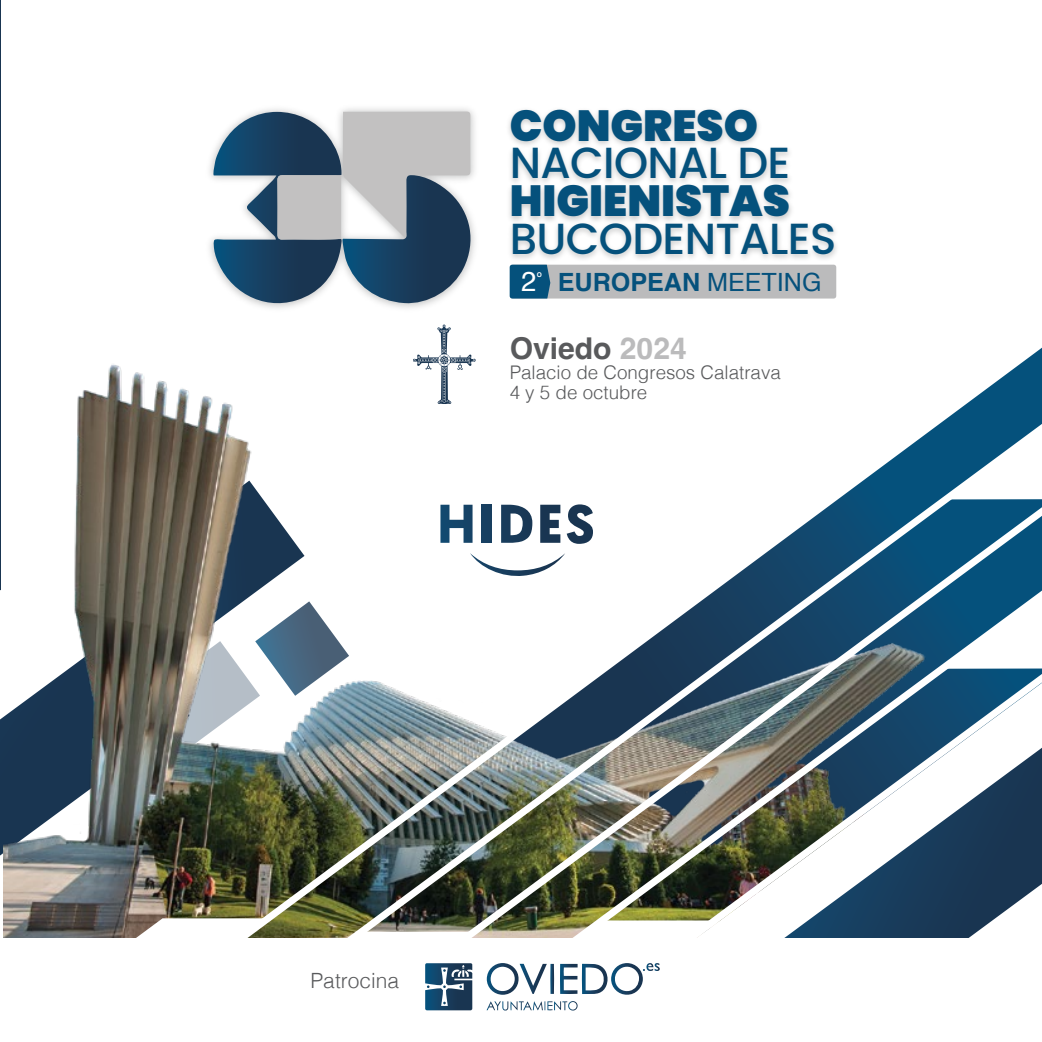
<style>
.page{position:relative;width:1042px;height:1042px;background:#fff}
.page>*{position:absolute;margin:0;border:0;box-sizing:border-box;transform-origin:0 0}
.t1{font:500 43.4px "Poppins";letter-spacing:-.015em;color:#05517c}
.t2{font:900 43.4px "Poppins";color:#05517c}
.t3{font:700 30.1px "Helvetica";color:#595a5c}
.t4{font:700 25.2px "Helvetica";color:#05517c}
.t5{font:300 21px "Helvetica";color:#595a5c}
.t6{font:300 18.72px/19.6px "Helvetica";color:#595a5c}
.t7{font:700 6.48px "Helvetica";color:#fff}
.s1{font-weight:400;font-size:27.3px;color:#fff}
.s2{font-weight:400}
.s3{color:#bbbbbc}
</style>
<div class="page">
<hr style="left:0;top:0;width:1px;height:594px;background:#193551">
<svg style="left:87px;top:362px;width:955px;height:118px"></svg>
<svg style="left:133px;top:427px;width:909px;height:84px"></svg>
<svg style="left:715px;top:511px;width:327px;height:142px"></svg>
<svg style="left:715px;top:653px;width:327px;height:30px;background:#466579"></svg>
<svg style="left:715px;top:683px;width:327px;height:24px;background:#557283"></svg>
<svg style="left:715px;top:707px;width:327px;height:231px"></svg>
<svg style="left:944px;top:427px;width:98px;height:72px"></svg>
<svg style="left:944px;top:596px;width:98px;height:73px"></svg>
<svg style="left:414px;top:326px;width:61px;height:77px"></svg>
<svg style="left:212px;top:111px;width:260px;height:200px"></svg>
<div style="left:510px;top:265px;width:326px;height:33px;background:#bbbbbc;border-radius:3px"></div>
<svg style="left:510px;top:265px;width:40px;height:33px"></svg>
<img style="left:0;top:480px;width:715px;height:531px">
<div style="left:0;top:590px;width:26px;height:7px;background:#fff"></div>
<h1 class="t2" style="left:510px;top:100px;width:250px">CONGRESO</h1>
<h1 class="t1" style="left:510px;top:138px;width:282px">NACIONAL DE</h1>
<h1 class="t2" style="left:510px;top:176px;width:282px">HIGIENISTAS</h1>
<h1 class="t1" style="left:510px;top:213px;width:328px">BUCODENTALES</h1>
<h3 class="t4" style="left:521px;top:267px;width:302px"><span class="s1">2</span> EUROPEAN <span class="s2">MEETING</span></h3>
<p class="t7" style="left:537px;top:271px;width:7px">O</p>
<h2 class="t3" style="left:510px;top:330px;width:179px">Oviedo <span class="s3">2024</span></h2>
<p class="t6" style="left:510px;top:361px;width:273px">Palacio de Congresos Calatrava<br>4 y 5 de octubre</p>
<p class="t5" style="left:310px;top:962px;width:90px">Patrocina</p>
</div>
